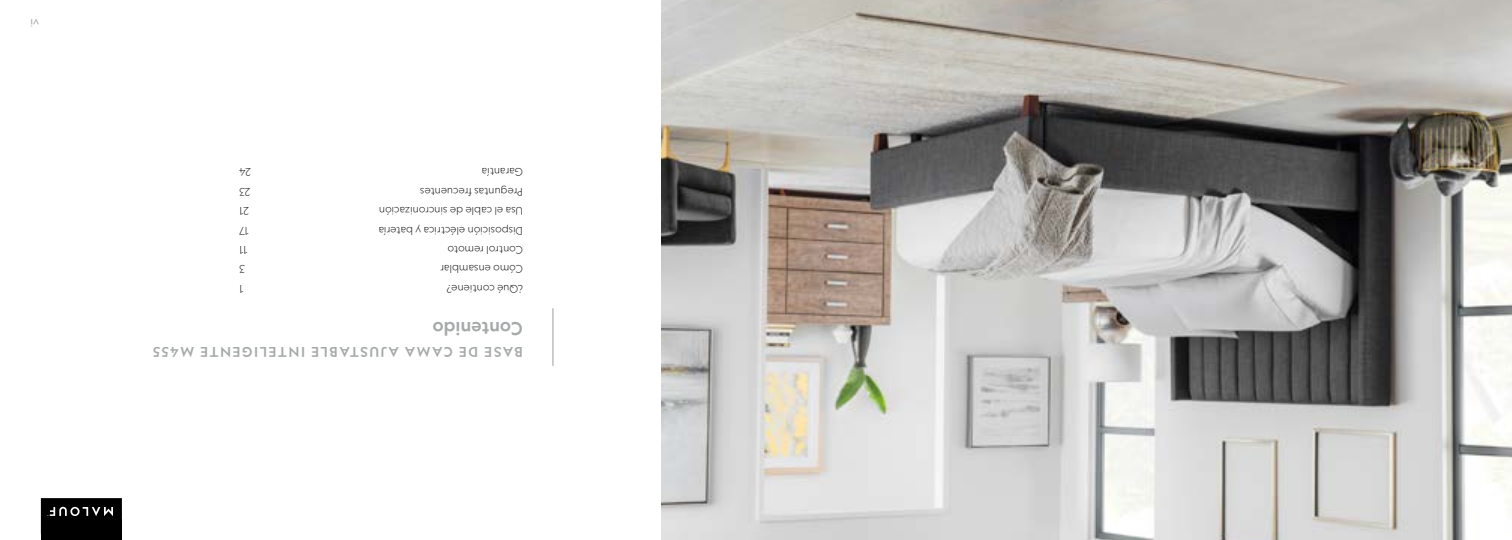
<style>
.page{position:relative;width:1512px;height:540px;background:#fff}
.page>*{position:absolute;margin:0;border:0;box-sizing:border-box;transform-origin:0 0}
.t1{font:500 18px "Geograph";color:#a6a9aa}
.t2{font:500 13.5px "Geograph";letter-spacing:.125em;color:#a6a9aa}
.t3{font:300 10.5px/19.4px "Geograph";color:#000}
.t4{font:10.5px "Geograph";color:#a6a9aa}
</style>
<div class="page">
<img style="left:770px;top:0;width:742px;height:540px">
<div style="left:41px;top:519px;width:81px;height:21px;background:#000"></div>
<svg style="left:41px;top:498px;width:81px;height:21px;background:#1e1e1e"></svg>
<hr style="left:552px;top:308px;width:2px;height:58px;background:#a6a9aa">
<img style="left:662px;top:0;width:108px;height:540px">
<p class="t4" style="left:39px;top:29px;width:10px;rotate:-180deg">vi</p>
<p class="t3" style="left:251px;top:182px;width:13px;rotate:-180deg">24</p>
<p class="t3" style="left:250px;top:201px;width:12px;rotate:-180deg">23</p>
<p class="t3" style="left:523px;top:201px;width:104px;rotate:-180deg">Preguntas frecuentes<br>Garantía</p>
<p class="t3" style="left:249px;top:221px;width:11px;rotate:-180deg">21</p>
<p class="t3" style="left:523px;top:221px;width:145px;rotate:-180deg">Usa el cable de sincronización</p>
<p class="t3" style="left:249px;top:240px;width:11px;rotate:-180deg">17</p>
<p class="t3" style="left:523px;top:240px;width:146px;rotate:-180deg">Disposición eléctrica y batería</p>
<p class="t3" style="left:248px;top:259px;width:10px;rotate:-180deg">11</p>
<p class="t3" style="left:523px;top:259px;width:77px;rotate:-180deg">Control remoto</p>
<p class="t3" style="left:245px;top:279px;width:7px;rotate:-180deg">3</p>
<p class="t3" style="left:523px;top:279px;width:84px;rotate:-180deg">Cómo ensamblar</p>
<p class="t3" style="left:244px;top:298px;width:6px;rotate:-180deg">1</p>
<p class="t3" style="left:523px;top:298px;width:78px;rotate:-180deg">¿Qué contiene?</p>
<h1 class="t1" style="left:523px;top:340px;width:92px;rotate:-180deg">Contenido</h1>
<p class="t2" style="left:523px;top:361px;width:371px;rotate:-180deg">BASE DE CAMA AJUSTABLE INTELIGENTE M455</p>
</div>
